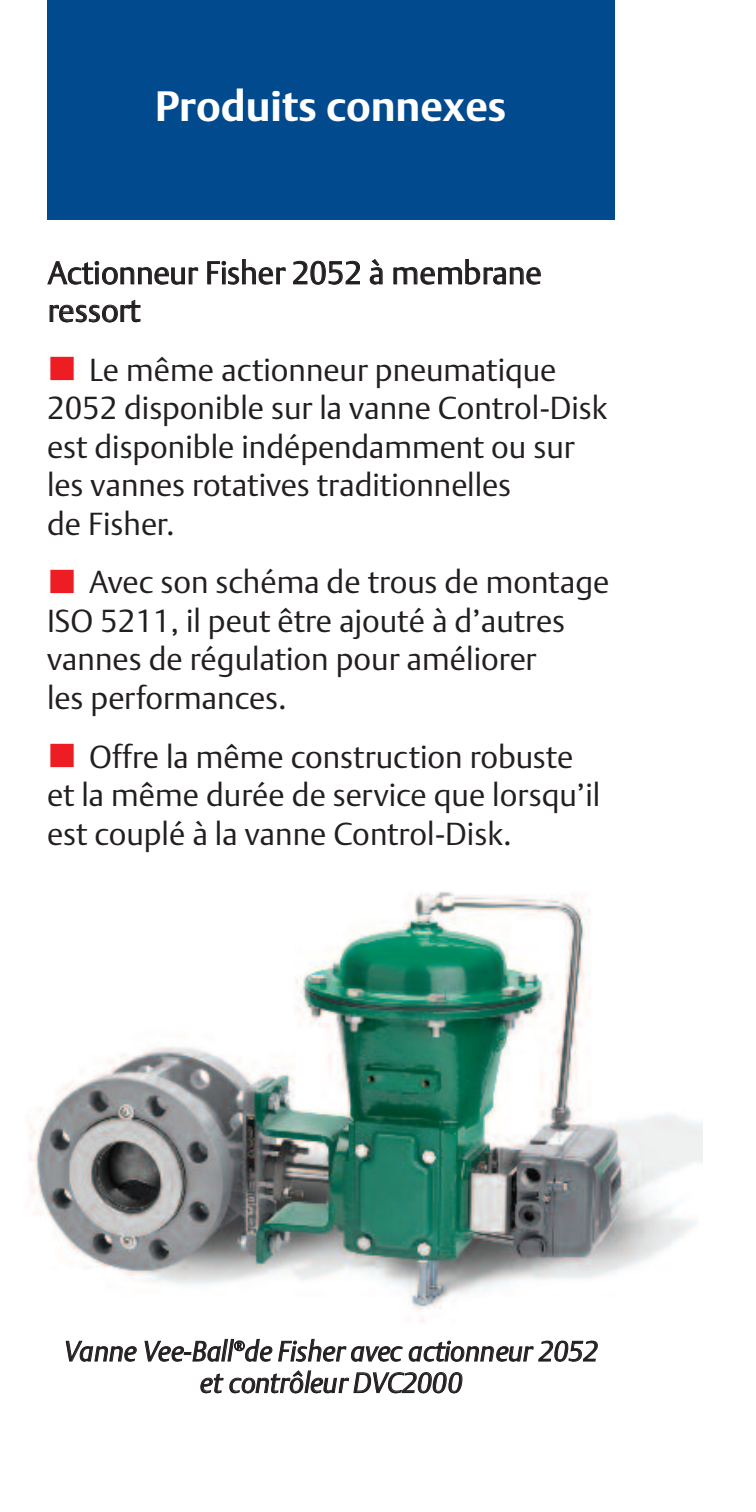
<style>
.page{position:relative;width:756px;height:1512px;background:#fff}
.page>*{position:absolute;margin:0;border:0;box-sizing:border-box;transform-origin:0 0}
.t1{font:700 42px "DTL Argo T";color:#fff}
.t2{font:31.5px/38.5px "DTL Argo T Light";color:#231f20}
.t3{font:italic 28px/31.5px "DTL Argo T Light";letter-spacing:-.005em;color:#231f20;text-align:center}
</style>
<div class="page">
<img style="left:29px;top:891px;width:674px;height:431px">
<div style="left:47px;top:0;width:567px;height:220px;background:#004a8d"></div>
<h1 class="t1" style="left:155px;top:82px;width:353px">Produits connexes</h1>
<p class="t2" style="left:48px;top:254px;width:496px">Actionneur Fisher 2052 à membrane ressort</p>
<p class="t2" style="left:47px;top:351px;width:562px;text-indent:42px">Le même actionneur pneumatique<br>2052 disponible sur la vanne Control-Disk est disponible indépendamment ou sur les vannes rotatives traditionnelles<br>de Fisher.</p>
<p class="t2" style="left:47px;top:563px;width:564px;text-indent:42px">Avec son schéma de trous de montage<br>ISO 5211, il peut être ajouté à d’autres vannes de régulation pour améliorer<br>les performances.</p>
<p class="t2" style="left:47px;top:737px;width:555px;text-indent:42px">Offre la même construction robuste et la même durée de service que lorsqu’il est couplé à la vanne Control-Disk.</p>
<p class="t3" style="left:64px;top:1336px;width:535px">Vanne Vee-Ball<sup>®</sup>de Fisher avec actionneur 2052 et contrôleur DVC2000</p>
</div>
